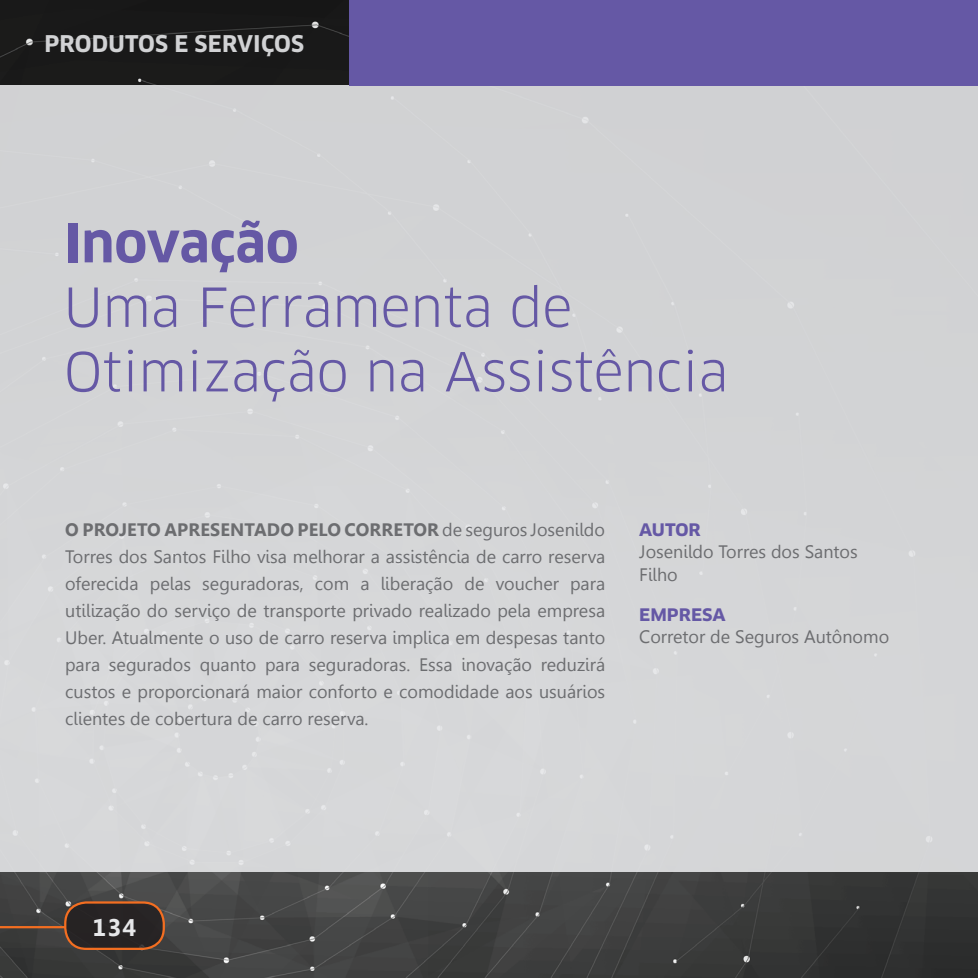
<style>
.page{position:relative;width:978px;height:978px;background:#fff}
.page>*{position:absolute;margin:0;border:0;box-sizing:border-box;transform-origin:0 0}
.t1{font:52.5px/64.5px "Clan OT";color:#6558a5}
.t2{font:700 52.5px "Clan OT";color:#6558a5}
.t3{font:700 24px "Leelawadee";color:#e6e7e9}
.t4{font:700 22.5px "Clan OT";letter-spacing:.01em;color:#d1d2d4}
.t5{font:700 19.5px "Clan OT";color:#6558a5}
.t6{font:18px/27px "Leelawadee";color:#6c6d70}
.s1{font-weight:700}
</style>
<div class="page">
<img style="left:0;top:0;width:978px;height:978px">
<hr style="left:0;top:926px;width:65px;height:2px;background:#f36e21">
<div style="left:65px;top:902px;width:99px;height:47px;background:#231f20;border-radius:21px"></div>
<div style="left:64px;top:901px;width:101px;height:49px;border:2px solid #f36e21;border-radius:21px"></div>
<div style="left:0;top:85px;width:978px;height:787px;background:#d4d5d6"></div>
<div style="left:349px;top:0;width:629px;height:85px;background:#6558a5"></div>
<p class="t4" style="left:44px;top:30px;width:261px">PRODUTOS E SERVIÇOS</p>
<h1 class="t2" style="left:64px;top:213px;width:236px">Inovação</h1>
<h1 class="t1" style="left:64px;top:275px;width:666px">Uma Ferramenta de<br>Otimização na Assistência</h1>
<p class="t6" style="left:65px;top:516px;width:541px;text-align:justify"><span class="s1">O PROJETO APRESENTADO PELO CORRETOR</span> de seguros Josenildo Torres dos Santos Filho visa melhorar a assistência de carro reserva oferecida pelas seguradoras, com a liberação de voucher para utilização do serviço de transporte privado realizado pela empresa Uber. Atualmente o uso de carro reserva implica em despesas tanto para segurados quanto para seguradoras. Essa inovação reduzirá custos e proporcionará maior conforto e comodidade aos usuários clientes de cobertura de carro reserva.</p>
<p class="t5" style="left:639px;top:517px;width:63px">autor</p>
<p class="t6" style="left:639px;top:541px;width:220px;line-height:22.5px">Josenildo Torres dos Santos<br>Filho</p>
<p class="t5" style="left:639px;top:602px;width:88px">empresa</p>
<p class="t6" style="left:639px;top:623px;width:252px">Corretor de Seguros Autônomo</p>
<h2 class="t3" style="left:93px;top:914px;width:45px">134</h2>
</div>
